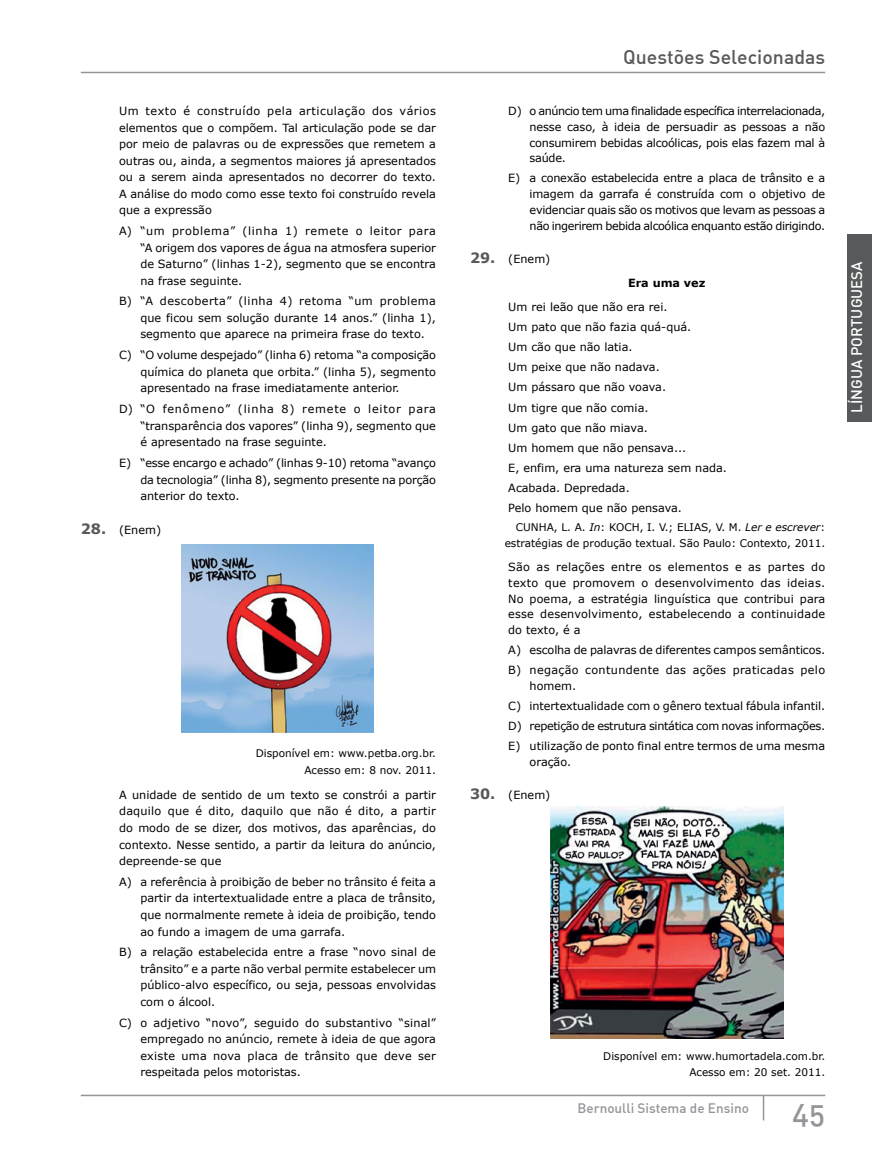
<style>
.page{position:relative;width:872px;height:1170px;background:#fff}
.page>*{position:absolute;margin:0;border:0;box-sizing:border-box;transform-origin:0 0}
.t1{font:500 30px "DIN Alternate";color:#939598}
.t2{font:500 19.5px "DIN Alternate";color:#58595b}
.t3{font:500 15px "DIN";color:#fff}
.t4{font:500 13.5px "DIN Alternate";color:#939598}
.t5{font:11.25px/16.5px "Verdana";color:#000;text-align:justify}
.t6{font:700 11.25px "Verdana";color:#000}
.t7{font:10.5px/16.5px "Verdana";color:#000;text-align:right}
.s1{font-weight:700;font-size:14.25px;color:#58595b}
.s2{font-style:italic}
</style>
<div class="page">
<hr style="left:81px;top:72px;width:744px;height:1px;background:#939598">
<hr style="left:762px;top:1095px;width:2px;height:25px;background:#939598">
<hr style="left:81px;top:1094px;width:744px;height:2px;background:#939598">
<div style="left:847px;top:234px;width:25px;height:187px;background:#58595b"></div>
<img style="left:181px;top:544px;width:193px;height:188px">
<img style="left:550px;top:806px;width:233px;height:232px">
<p class="t5" style="left:119px;top:102px;width:318px">Um texto é construído pela articulação dos vários elementos que o compõem. Tal articulação pode se dar por meio de palavras ou de expressões que remetem a outras ou, ainda, a segmentos maiores já apresentados ou a serem ainda apresentados no decorrer do texto.<br>A análise do modo como esse texto foi construído revela que a expressão</p>
<p class="t5" style="left:140px;top:222px;width:297px;text-indent:-21px">A) “um problema” (linha 1) remete o leitor para “A origem dos vapores de água na atmosfera superior de Saturno” (linhas 1-2), segmento que se encontra na frase seguinte.</p>
<p class="t5" style="left:140px;top:293px;width:297px;text-indent:-21px">B) “A descoberta” (linha 4) retoma “um problema que ficou sem solução durante 14 anos.” (linha 1), segmento que aparece na primeira frase do texto.</p>
<p class="t5" style="left:140px;top:347px;width:297px;text-indent:-21px">C) “O volume despejado” (linha 6) retoma “a composição química do planeta que orbita.” (linha 5), segmento apresentado na frase imediatamente anterior.</p>
<p class="t5" style="left:140px;top:400px;width:297px;text-indent:-21px">D) “O fenômeno” (linha 8) remete o leitor para “transparência dos vapores” (linha 9), segmento que é apresentado na frase seguinte.</p>
<p class="t5" style="left:140px;top:454px;width:297px;text-indent:-21px">E) “esse encargo e achado” (linhas 9-10) retoma “avanço da tecnologia” (linha 8), segmento presente na porção anterior do texto.</p>
<p class="t5" style="left:81px;top:521px;width:82px"><span class="s1">28.</span> (Enem)</p>
<p class="t7" style="left:256px;top:745px;width:182px">Disponível em: www.petba.org.br.<br>Acesso em: 8 nov. 2011.</p>
<p class="t5" style="left:119px;top:786px;width:318px">A unidade de sentido de um texto se constrói a partir daquilo que é dito, daquilo que não é dito, a partir do modo de se dizer, dos motivos, das aparências, do contexto. Nesse sentido, a partir da leitura do anúncio, depreende-se que</p>
<p class="t5" style="left:140px;top:873px;width:297px;text-indent:-21px">A) a referência à proibição de beber no trânsito é feita a partir da intertextualidade entre a placa de trânsito, que normalmente remete à ideia de proibição, tendo ao fundo a imagem de uma garrafa.</p>
<p class="t5" style="left:140px;top:943px;width:297px;text-indent:-21px">B) a relação estabelecida entre a frase “novo sinal de trânsito” e a parte não verbal permite estabelecer um público-alvo específico, ou seja, pessoas envolvidas com o álcool.</p>
<p class="t5" style="left:140px;top:1014px;width:297px;text-indent:-21px">C) o adjetivo “novo”, seguido do substantivo “sinal” empregado no anúncio, remete à ideia de que agora existe uma nova placa de trânsito que deve ser respeitada pelos motoristas.</p>
<h2 class="t2" style="left:623px;top:44px;width:203px">Questões Selecionadas</h2>
<p class="t5" style="left:529px;top:103px;width:297px;line-height:15.8px;text-indent:-21px">D) o anúncio tem uma finalidade específica interrelacionada, nesse caso, à ideia de persuadir as pessoas a não consumirem bebidas alcoólicas, pois elas fazem mal à saúde.</p>
<p class="t5" style="left:529px;top:170px;width:297px;line-height:15.8px;text-indent:-21px">E) a conexão estabelecida entre a placa de trânsito e a imagem da garrafa é construída com o objetivo de evidenciar quais são os motivos que levam as pessoas a não ingerirem bebida alcoólica enquanto estão dirigindo.</p>
<p class="t5" style="left:470px;top:250px;width:82px"><span class="s1">29.</span> (Enem)</p>
<p class="t6" style="left:628px;top:275px;width:79px">Era uma vez</p>
<p class="t5" style="left:508px;top:297px;width:220px;line-height:20.1px;text-align:left">Um rei leão que não era rei.<br>Um pato que não fazia quá-quá.<br>Um cão que não latia.<br>Um peixe que não nadava.<br>Um pássaro que não voava.<br>Um tigre que não comia.<br>Um gato que não miava.<br>Um homem que não pensava...<br>E, enfim, era uma natureza sem nada.<br>Acabada. Depredada.<br>Pelo homem que não pensava.</p>
<p class="t7" style="left:505px;top:520px;width:322px;line-height:15.3px">CUNHA, L. A. <span class="s2">In</span>: KOCH, I. V.; ELIAS, V. M. <span class="s2">Ler e escrever</span>: estratégias de produção textual. São Paulo: Contexto, 2011.</p>
<p class="t5" style="left:508px;top:559px;width:318px;line-height:15.8px">São as relações entre os elementos e as partes do texto que promovem o desenvolvimento das ideias.<br>No poema, a estratégia linguística que contribui para esse desenvolvimento, estabelecendo a continuidade do texto, é a</p>
<p class="t5" style="left:508px;top:640px;width:318px;line-height:20.1px">A) escolha de palavras de diferentes campos semânticos.<br>B) negação contundente das ações praticadas pelo</p>
<p class="t5" style="left:508px;top:676px;width:318px;line-height:20.1px;text-align:left;text-indent:21px">homem.<br>C) intertextualidade com o gênero textual fábula infantil.<br>D) repetição de estrutura sintática com novas informações.<br>E) utilização de ponto final entre termos de uma mesma</p>
<p class="t5" style="left:529px;top:753px;width:43px">oração.</p>
<p class="t5" style="left:470px;top:786px;width:82px"><span class="s1">30.</span> (Enem)</p>
<h3 class="t3" style="left:847px;top:412px;width:153px;rotate:-90deg">LÍNGUA PORTUGUESA</h3>
<p class="t7" style="left:603px;top:1047px;width:223px">Disponível em: www.humortadela.com.br.<br>Acesso em: 20 set. 2011.</p>
<p class="t4" style="left:577px;top:1099px;width:173px">Bernoulli Sistema de Ensino</p>
<h1 class="t1" style="left:792px;top:1093px;width:35px">45</h1>
</div>
